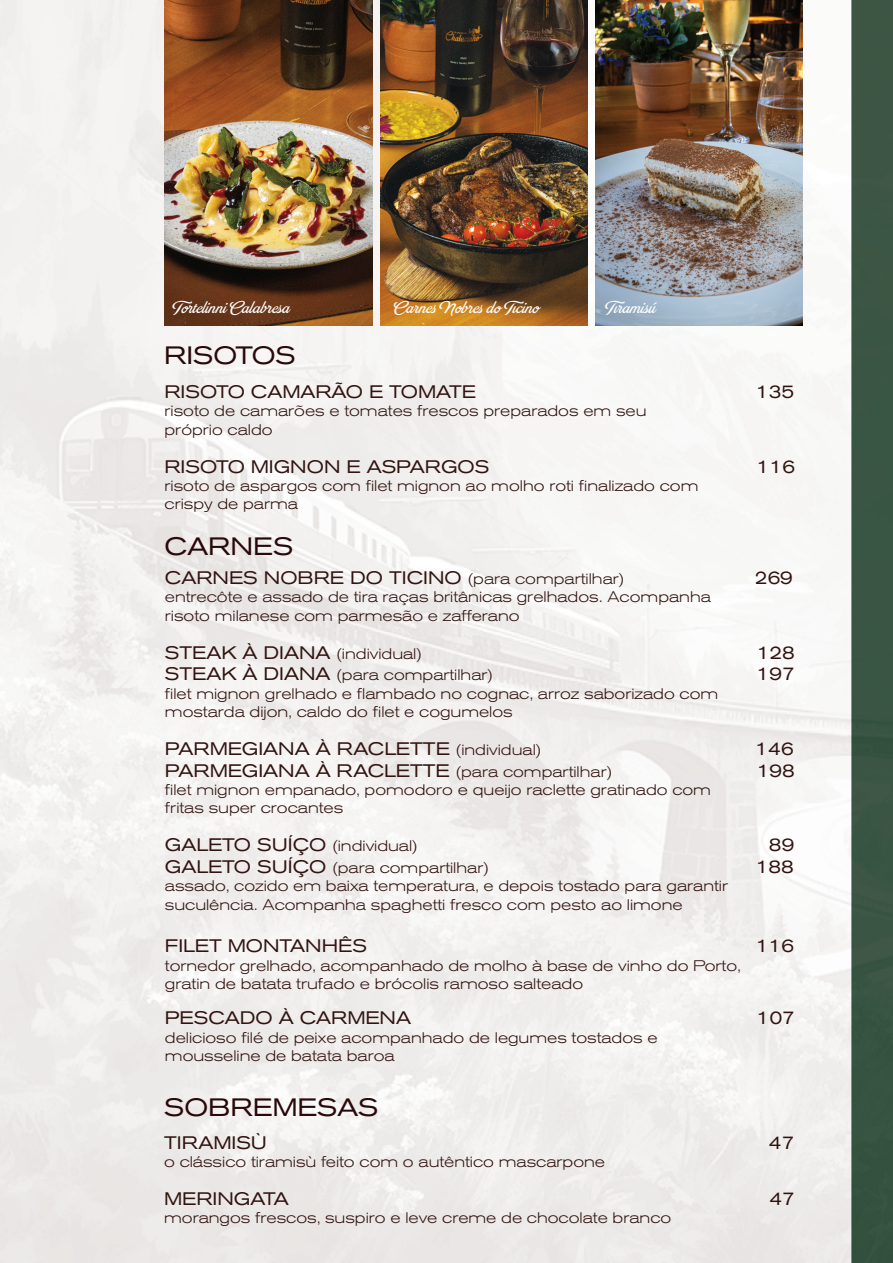
<style>
.page{position:relative;width:893px;height:1263px;background:#fff}
.page>*{position:absolute;margin:0;border:0;box-sizing:border-box;transform-origin:0 0}
.t1{font:expanded 24.9px "Akzidenz Grotesk BQ";color:#290909}
.t2{font:expanded 18px "Akzidenz Grotesk BQ";color:#31130f}
.t3{font:18px "Brand Pro";color:#fff}
.t4{font:300 expanded 15.3px/18.3px "Akzidenz Grotesk BQ";color:#31130f}
.s1{font-weight:300;font-size:15.3px}
.s2{font-weight:400;font-size:18px}
</style>
<div class="page">
<img style="left:0;top:0;width:893px;height:1263px">
<img style="left:165px;top:0;width:207px;height:325px">
<img style="left:381px;top:0;width:207px;height:325px">
<img style="left:595px;top:0;width:207px;height:325px">
<p class="t3" style="left:173px;top:296px;width:119px">Tortelinni Calabresa</p>
<p class="t3" style="left:395px;top:296px;width:146px">Carnes Nobres do Ticino</p>
<p class="t3" style="left:606px;top:296px;width:52px">Tiramisú</p>
<h1 class="t1" style="left:164px;top:341px;width:133px">RISOTOS</h1>
<p class="t2" style="left:165px;top:381px;width:313px">RISOTO CAMARÃO E TOMATE</p>
<p class="t2" style="left:756px;top:381px;width:40px">135</p>
<p class="t4" style="left:165px;top:402px;width:483px">risoto de camarões e tomates frescos preparados em seu próprio caldo</p>
<p class="t2" style="left:165px;top:456px;width:326px">RISOTO MIGNON E ASPARGOS</p>
<p class="t2" style="left:757px;top:456px;width:40px">116</p>
<p class="t4" style="left:165px;top:477px;width:535px">risoto de aspargos com filet mignon ao molho roti finalizado com crispy de parma</p>
<h1 class="t1" style="left:165px;top:532px;width:130px">CARNES</h1>
<p class="t2" style="left:165px;top:567px;width:461px">CARNES NOBRE DO TICINO <span class="s1">(para compartilhar)</span></p>
<p class="t2" style="left:755px;top:567px;width:40px">269</p>
<p class="t4" style="left:165px;top:588px;width:548px">entrecôte e assado de tira raças britânicas grelhados. Acompanha risoto milanese com parmesão e zafferano</p>
<p class="t4" style="left:165px;top:644px;width:258px"><span class="s2">STEAK À DIANA</span> (individual)</p>
<p class="t2" style="left:757px;top:642px;width:40px">128</p>
<p class="t4" style="left:165px;top:666px;width:330px"><span class="s2">STEAK À DIANA</span> (para compartilhar)</p>
<p class="t2" style="left:757px;top:663px;width:40px">197</p>
<p class="t4" style="left:165px;top:684px;width:555px">filet mignon grelhado e flambado no cognac, arroz saborizado com mostarda dijon, caldo do filet e cogumelos</p>
<p class="t2" style="left:165px;top:738px;width:378px">PARMEGIANA À RACLETTE <span class="s1">(individual)</span></p>
<p class="t2" style="left:755px;top:738px;width:40px">146</p>
<p class="t2" style="left:165px;top:760px;width:449px">PARMEGIANA À RACLETTE <span class="s1">(para compartilhar)</span></p>
<p class="t2" style="left:757px;top:760px;width:40px">198</p>
<p class="t4" style="left:165px;top:780px;width:548px">filet mignon empanado, pomodoro e queijo raclette gratinado com fritas super crocantes</p>
<p class="t4" style="left:165px;top:837px;width:254px"><span class="s2">GALETO SUÍÇO</span> (individual)</p>
<p class="t2" style="left:769px;top:835px;width:27px">89</p>
<p class="t4" style="left:165px;top:858px;width:325px"><span class="s2">GALETO SUÍÇO</span> (para compartilhar)</p>
<p class="t2" style="left:756px;top:856px;width:40px">188</p>
<p class="t4" style="left:165px;top:877px;width:565px">assado, cozido em baixa temperatura, e depois tostado para garantir suculência. Acompanha spaghetti fresco com pesto ao limone</p>
<p class="t2" style="left:165px;top:935px;width:204px">FILET MONTANHÊS</p>
<p class="t2" style="left:756px;top:935px;width:40px">116</p>
<p class="t4" style="left:165px;top:956px;width:578px">tornedor grelhado, acompanhado de molho à base de vinho do Porto, gratin de batata trufado e brócolis ramoso salteado</p>
<p class="t2" style="left:165px;top:1007px;width:248px">PESCADO À CARMENA</p>
<p class="t2" style="left:757px;top:1007px;width:40px">107</p>
<p class="t4" style="left:165px;top:1028px;width:494px">delicioso filé de peixe acompanhado de legumes tostados e mousseline de batata baroa</p>
<h1 class="t1" style="left:164px;top:1093px;width:216px">SOBREMESAS</h1>
<p class="t2" style="left:164px;top:1132px;width:104px">TIRAMISÙ</p>
<p class="t2" style="left:769px;top:1132px;width:27px">47</p>
<p class="t4" style="left:164px;top:1152px;width:442px">o clássico tiramisù feito com o autêntico mascarpone</p>
<p class="t2" style="left:164px;top:1188px;width:126px">MERINGATA</p>
<p class="t2" style="left:769px;top:1188px;width:27px">47</p>
<p class="t4" style="left:164px;top:1209px;width:509px">morangos frescos, suspiro e leve creme de chocolate branco</p>
</div>
